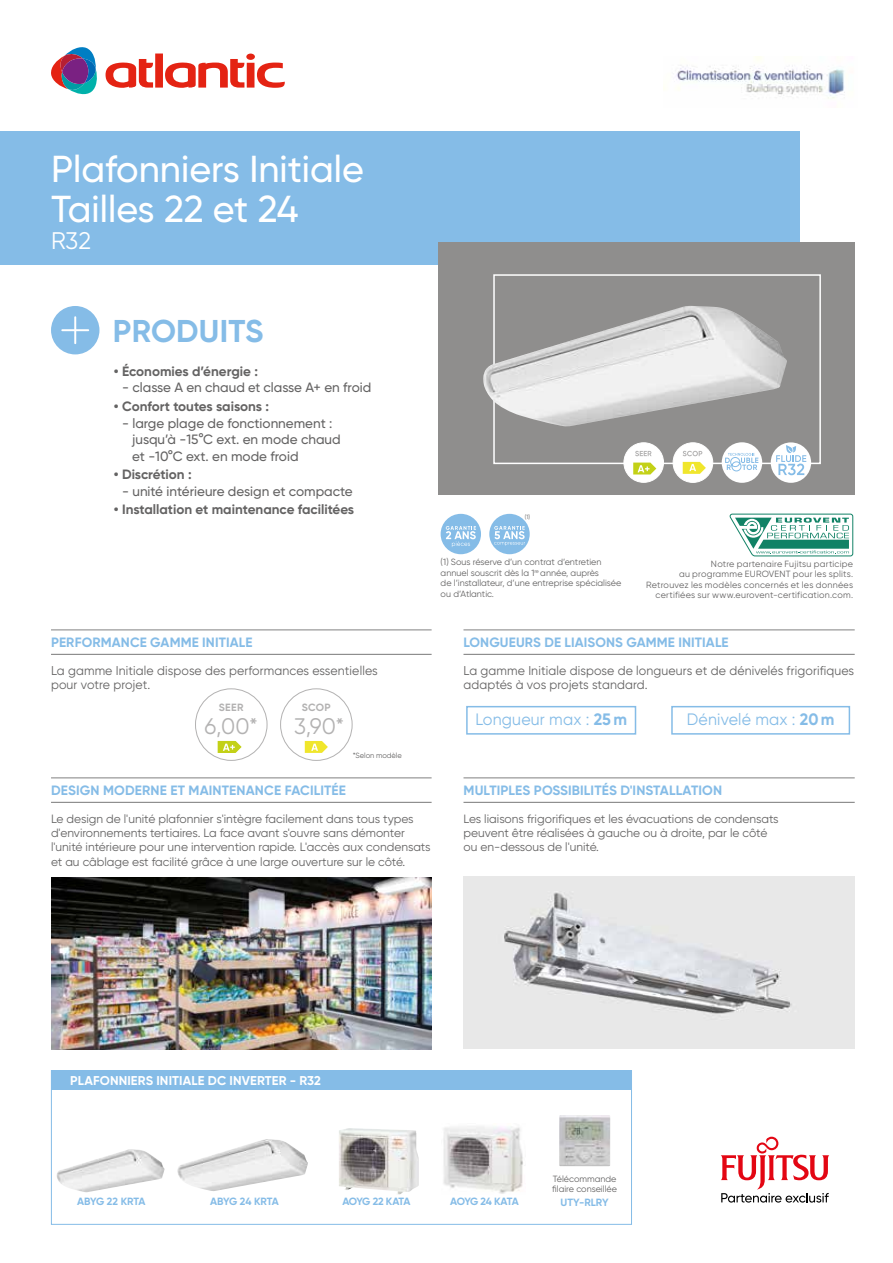
<style>
.page{position:relative;width:893px;height:1263px;background:#fff}
.page>*{position:absolute;margin:0;border:0;box-sizing:border-box;transform-origin:0 0}
.t1{font:500 37.5px/40.5px "Gilroy";color:#fff}
.t2{font:700 31.5px "Gilroy";letter-spacing:.01em;color:#85bce7}
.t3{font:24px "Gilroy";color:#fff}
.t4{font:22.5px "Gilroy";color:#b3b2b2}
.t5{font:16.5px "Gilroy";letter-spacing:.01em;color:#85bce7}
.t6{font:500 13.5px/16.5px "Gilroy";color:#646363}
.t7{font:700 13.5px "Gilroy";letter-spacing:.01em;color:#85bce7}
.t8{font:700 13.5px "Gilroy";color:#646363}
.t9{font:12.75px/14.4px "Gilroy";letter-spacing:.01em;color:#646363}
.t10{font:700 12.75px "Gilroy";letter-spacing:.01em;color:#fff}
.t11{font:12px/14.4px "Gilroy";color:#646363}
.t12{font:700 10.5px "Gilroy";letter-spacing:-.03em;color:#85bce7}
.t13{font:700 10.5px "Gilroy";letter-spacing:-.07em;color:#85bce7}
.t14{font:700 10.5px "Gilroy";letter-spacing:.025em;color:#b3b2b2}
.t15{font:9px/10.5px "Gilroy";letter-spacing:.005em;color:#646363}
.t16{font:9px/10.5px "Gilroy";letter-spacing:.025em;color:#646363;text-align:right}
.t17{font:7.5px "Gilroy";letter-spacing:-.01em;color:#646363}
.t18{font:6.15px "Gilroy";color:#646363}
.s1{font-weight:700}
</style>
<div class="page">
<div style="left:51px;top:1070px;width:580px;height:19px;background:#85bce7"></div>
<div style="left:0;top:131px;width:799px;height:134px;background:#85bce7"></div>
<div style="left:51px;top:306px;width:48px;height:48px;background:#85bce7;border-radius:50%"></div>
<svg style="left:61px;top:316px;width:28px;height:28px"></svg>
<svg style="left:51px;top:47px;width:46px;height:48px"></svg>
<svg style="left:106px;top:54px;width:179px;height:34px"></svg>
<div style="left:438px;top:242px;width:417px;height:253px;background:#8f8e8d"></div>
<div style="left:493px;top:274px;width:328px;height:190px;border:2px solid #fff"></div>
<img style="left:483px;top:306px;width:304px;height:120px">
<svg style="left:721px;top:1137px;width:108px;height:66px"></svg>
<svg style="left:730px;top:514px;width:123px;height:42px"></svg>
<div style="left:489px;top:514px;width:41px;height:40px;background:#85bce7;border-radius:50%"></div>
<svg style="left:494px;top:526px;width:31px;height:20px"></svg>
<div style="left:441px;top:514px;width:40px;height:40px;background:#85bce7;border-radius:50%"></div>
<svg style="left:446px;top:526px;width:30px;height:21px"></svg>
<hr style="left:463px;top:777px;width:392px;height:1px;background:#878787">
<hr style="left:463px;top:802px;width:392px;height:1px;background:#878787">
<img style="left:463px;top:876px;width:392px;height:172px">
<hr style="left:51px;top:629px;width:381px;height:1px;background:#878787">
<hr style="left:51px;top:654px;width:381px;height:1px;background:#878787">
<hr style="left:51px;top:777px;width:381px;height:1px;background:#878787">
<hr style="left:51px;top:802px;width:381px;height:1px;background:#878787">
<img style="left:51px;top:877px;width:381px;height:172px">
<hr style="left:463px;top:629px;width:392px;height:1px;background:#878787">
<hr style="left:463px;top:654px;width:392px;height:1px;background:#878787">
<div style="left:722px;top:442px;width:40px;height:41px;background:#fff;border-radius:50%"></div>
<svg style="left:725px;top:453px;width:33px;height:19px"></svg>
<div style="left:771px;top:442px;width:40px;height:41px;background:#fff;border-radius:50%"></div>
<svg style="left:776px;top:445px;width:30px;height:30px"></svg>
<div style="left:466px;top:706px;width:170px;height:29px;border:2px solid #85bce7"></div>
<div style="left:671px;top:706px;width:179px;height:29px;border:2px solid #85bce7"></div>
<img style="left:559px;top:1115px;width:51px;height:51px">
<div style="left:673px;top:443px;width:40px;height:39px;background:#fff;border-radius:50%"></div>
<div style="left:673px;top:442px;width:40px;height:41px;border:1px solid #fff;border-radius:50%"></div>
<svg style="left:683px;top:451px;width:19px;height:5px"></svg>
<svg style="left:683px;top:462px;width:23px;height:12px"></svg>
<div style="left:624px;top:443px;width:39px;height:39px;background:#fff;border-radius:50%"></div>
<div style="left:623px;top:442px;width:41px;height:41px;border:1px solid #fff;border-radius:50%"></div>
<svg style="left:635px;top:451px;width:17px;height:5px"></svg>
<svg style="left:633px;top:463px;width:23px;height:11px"></svg>
<div style="left:195px;top:688px;width:72px;height:73px;border:1px solid #b3b2b2;border-radius:50%"></div>
<svg style="left:305px;top:741px;width:23px;height:12px"></svg>
<div style="left:280px;top:688px;width:72px;height:73px;border:1px solid #b3b2b2;border-radius:50%"></div>
<svg style="left:218px;top:741px;width:24px;height:12px"></svg>
<img style="left:177px;top:1139px;width:131px;height:52px">
<img style="left:57px;top:1149px;width:108px;height:43px">
<img style="left:339px;top:1128px;width:80px;height:66px">
<img style="left:443px;top:1126px;width:80px;height:68px">
<img style="left:663px;top:57px;width:182px;height:42px">
<h1 class="t1" style="left:51px;top:148px;width:315px">Plafonniers Initiale<br>Tailles 22 et 24</h1>
<h3 class="t3" style="left:51px;top:226px;width:41px">R32</h3>
<h2 class="t2" style="left:113px;top:311px;width:152px">PRODUITS</h2>
<p class="t8" style="left:114px;top:363px;width:146px">• Économies d’énergie :</p>
<p class="t6" style="left:122px;top:379px;width:251px">- classe A en chaud et classe A+ en froid</p>
<p class="t8" style="left:114px;top:398px;width:157px">• Confort toutes saisons :</p>
<p class="t6" style="left:132px;top:414px;width:210px;text-indent:-10px">- large plage de fonctionnement : jusqu’à -15°C ext. en mode chaud et -10°C ext. en mode froid</p>
<p class="t8" style="left:114px;top:466px;width:79px">• Discrétion :</p>
<p class="t6" style="left:122px;top:482px;width:232px">- unité intérieure design et compacte</p>
<p class="t8" style="left:114px;top:501px;width:242px">• Installation et maintenance facilitées</p>
<p class="t18" style="left:525px;top:513px;width:7px">(1)</p>
<p class="t15" style="left:441px;top:557px;width:182px">(1) Sous réserve d’un contrat d’entretien annuel souscrit dès la 1<sup>re</sup> année, auprès<br>de l’installateur, d’une entreprise spécialisée ou d’Atlantic.</p>
<p class="t16" style="left:646px;top:558px;width:208px">Notre partenaire Fujitsu participe<br>au programme EUROVENT pour les splits.<br>Retrouvez les modèles concernés et les données certifiées sur www.eurovent-certification.com.</p>
<p class="t7" style="left:51px;top:634px;width:203px">PERFORMANCE GAMME INITIALE</p>
<p class="t9" style="left:51px;top:663px;width:328px">La gamme Initiale dispose des performances essentielles pour votre projet.</p>
<p class="t14" style="left:219px;top:701px;width:26px">SEER</p>
<h3 class="t4" style="left:204px;top:712px;width:55px">6,00*</h3>
<p class="t14" style="left:302px;top:701px;width:30px">SCOP</p>
<h3 class="t4" style="left:294px;top:712px;width:52px">3,90*</h3>
<p class="t17" style="left:353px;top:750px;width:50px">*Selon modèle</p>
<p class="t7" style="left:51px;top:782px;width:296px">DESIGN MODERNE ET MAINTENANCE FACILITÉE</p>
<p class="t11" style="left:51px;top:811px;width:381px">Le design de l'unité plafonnier s'intègre facilement dans tous types d'environnements tertiaires. La face avant s'ouvre sans démonter l'unité intérieure pour une intervention rapide. L'accès aux condensats et au câblage est facilité grâce à une large ouverture sur le côté.</p>
<p class="t7" style="left:464px;top:634px;width:267px">LONGUEURS DE LIAISONS GAMME INITIALE</p>
<p class="t9" style="left:463px;top:663px;width:392px">La gamme Initiale dispose de longueurs et de dénivelés frigorifiques adaptés à vos projets standard.</p>
<h3 class="t5" style="left:475px;top:709px;width:153px">Longueur max : <span class="s1">25 m</span></h3>
<h3 class="t5" style="left:687px;top:709px;width:149px">Dénivelé max : <span class="s1">20 m</span></h3>
<p class="t7" style="left:464px;top:782px;width:260px">MULTIPLES POSSIBILITÉS D'INSTALLATION</p>
<p class="t11" style="left:463px;top:811px;width:317px">Les liaisons frigorifiques et les évacuations de condensats peuvent être réalisées à gauche ou à droite, par le côté ou en-dessous de l'unité.</p>
<p class="t10" style="left:70px;top:1072px;width:252px">PLAFONNIERS INITIALE DC INVERTER - R32</p>
<p class="t12" style="left:77px;top:1195px;width:70px">ABYG 22 KRTA</p>
<p class="t12" style="left:210px;top:1195px;width:70px">ABYG 24 KRTA</p>
<p class="t13" style="left:342px;top:1195px;width:70px">AOYG 22 KATA</p>
<p class="t13" style="left:450px;top:1195px;width:70px">AOYG 24 KATA</p>
<p class="t15" style="left:552px;top:1173px;width:66px">Télécommande filaire conseillée</p>
<p class="t12" style="left:561px;top:1196px;width:50px">UTY-RLRY</p>
</div>
